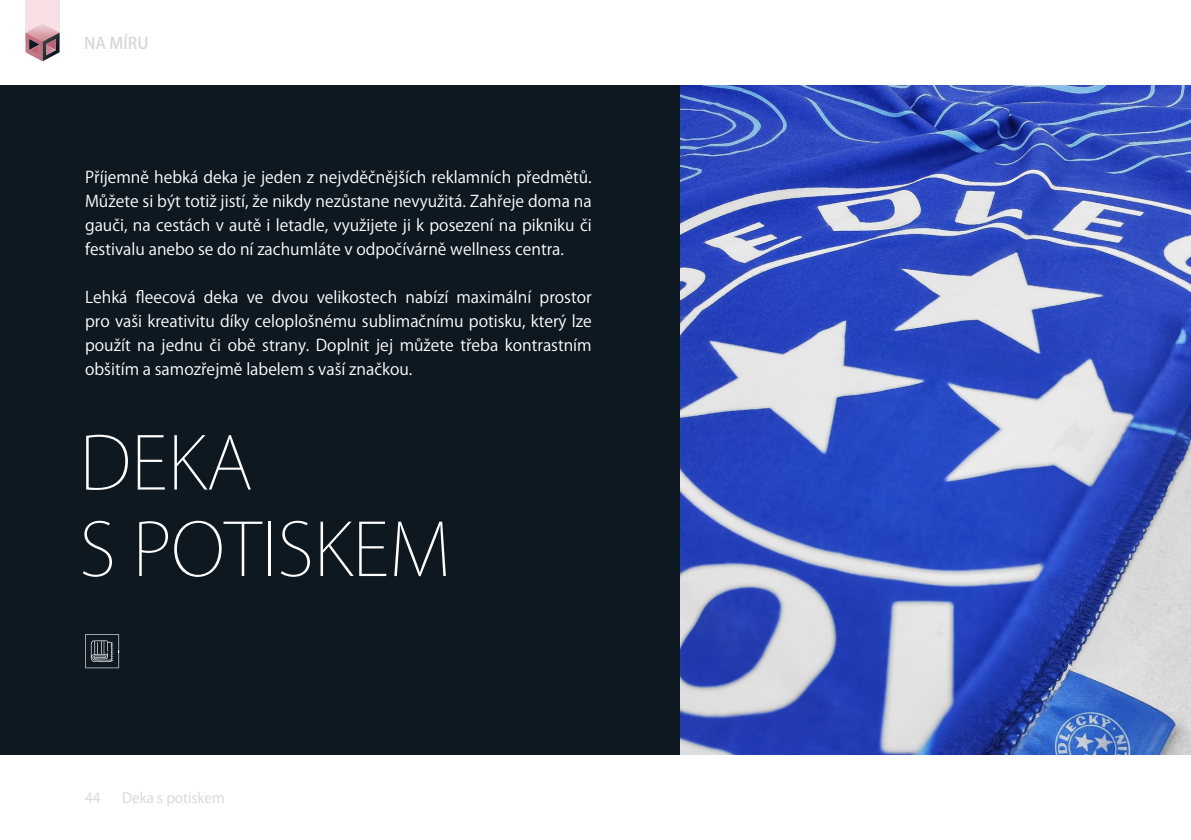
<style>
.page{position:relative;width:1191px;height:840px;background:#fff}
.page>*{position:absolute;margin:0;border:0;box-sizing:border-box;transform-origin:0 0}
.t1{font:200 72px "Koz Go Pr 6 N";color:#fff}
.t2{font:16px/24px "Koz Go Pr 6 N";color:#fff;text-align:justify}
.t3{font:500 16px "Koz Go Pr 6 N";color:#d5d7d7}
.t4{font:14px "Koz Go Pr 6 N";color:#d5d7d7}
</style>
<div class="page">
<div style="left:0;top:85px;width:680px;height:669px;background:#0e1821"></div>
<img style="left:680px;top:85px;width:511px;height:669px">
<svg style="left:26px;top:0;width:34px;height:61px;background:#cdaeb4"></svg>
<svg style="left:85px;top:634px;width:34px;height:33px"></svg>
<p class="t3" style="left:84px;top:34px;width:66px">NA MÍRU</p>
<p class="t2" style="left:85px;top:165px;width:508px">Příjemně hebká deka je jeden z nejvděčnějších reklamních předmětů.<br>Můžete si být totiž jistí, že nikdy nezůstane nevyužitá. Zahřeje doma na gauči, na cestách v autě i letadle, využijete ji k posezení na pikniku či festivalu anebo se do ní zachumláte v odpočívárně wellness centra.</p>
<p class="t2" style="left:85px;top:285px;width:508px">Lehká fleecová deka ve dvou velikostech nabízí maximální prostor pro vaši kreativitu díky celoplošnému sublimačnímu potisku, který lze použít na jednu či obě strany. Doplnit jej můžete třeba kontrastním obšitím a samozřejmě labelem s vaší značkou.</p>
<p class="t1" style="left:79px;top:422px;width:175px">DEKA</p>
<p class="t1" style="left:79px;top:508px;width:373px">S POTISKEM</p>
<p class="t4" style="left:85px;top:789px;width:17px">44</p>
<p class="t4" style="left:122px;top:789px;width:104px">Deka s potiskem</p>
</div>
